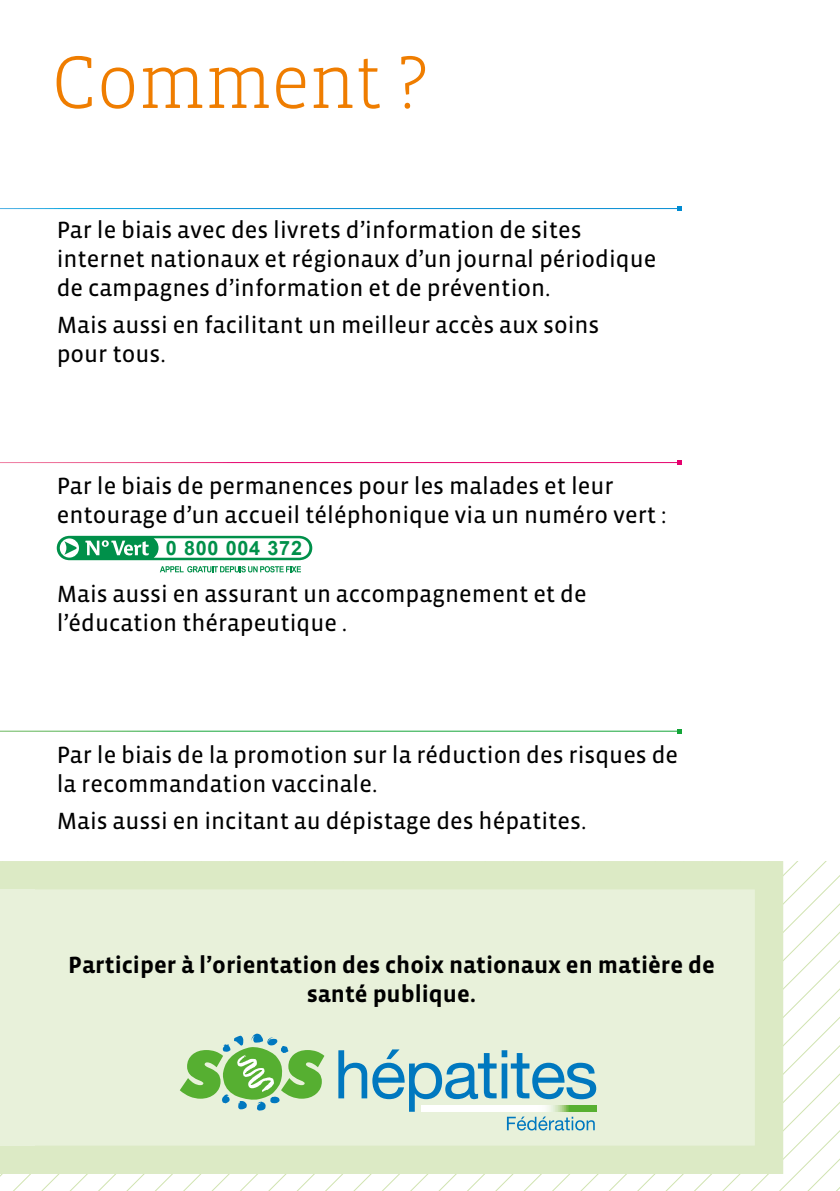
<style>
.page{position:relative;width:840px;height:1191px;background:#fff}
.page>*{position:absolute;margin:0;border:0;box-sizing:border-box;transform-origin:0 0}
.t1{font:300 76px "Vista Slab OT";letter-spacing:-.02em;color:#ef7d00}
.t2{font:24px/28.8px "Vista Sans Reg";color:#000}
.t3{font:700 24px/28.8px "Vista Sans";color:#000;text-align:center}
.t4{font:700 19.8px "Arial";letter-spacing:.04em;color:#00904a}
</style>
<div class="page">
<svg style="left:676px;top:206px;width:4px;height:4px"></svg>
<svg style="left:160px;top:566px;width:141px;height:6px"></svg>
<svg style="left:57px;top:536px;width:255px;height:24px"></svg>
<svg style="left:676px;top:460px;width:4px;height:4px"></svg>
<svg style="left:676px;top:729px;width:4px;height:4px"></svg>
<svg style="left:13px;top:861px;width:826px;height:330px"></svg>
<svg style="left:0;top:861px;width:797px;height:327px;background:#e6f0d7"></svg>
<div style="left:0;top:889px;width:34px;height:256px;background:#e8f1da"></div>
<svg style="left:180px;top:1033px;width:144px;height:77px;background:#a0d092"></svg>
<svg style="left:338px;top:1049px;width:158px;height:62px;background:#a2ccd1"></svg>
<div style="left:501px;top:1050px;width:6px;height:7px;background:#0078bf"></div>
<div style="left:501px;top:1063px;width:6px;height:35px;background:#0078bf"></div>
<svg style="left:510px;top:1053px;width:86px;height:46px;background:#92c4cf"></svg>
<svg style="left:506px;top:1116px;width:88px;height:14px"></svg>
<svg style="left:421px;top:1105px;width:174px;height:6px"></svg>
<h1 class="t1" style="left:52px;top:43px;width:377px">Comment ?</h1>
<p class="t2" style="left:57px;top:216px;width:600px">Par le biais avec des livrets d’information de sites internet nationaux et régionaux d’un journal périodique de campagnes d’information et de prévention.</p>
<p class="t2" style="left:57px;top:311px;width:544px">Mais aussi en facilitant un meilleur accès aux soins pour tous.</p>
<p class="t2" style="left:57px;top:472px;width:611px">Par le biais de permanences pour les malades et leur entourage d’un accueil téléphonique via un numéro vert :</p>
<p class="t4" style="left:166px;top:535px;width:137px">0 800 004 372</p>
<p class="t2" style="left:57px;top:580px;width:531px">Mais aussi en assurant un accompagnement et de l’éducation thérapeutique .</p>
<p class="t2" style="left:57px;top:741px;width:622px">Par le biais de la promotion sur la réduction des risques de la recommandation vaccinale.</p>
<p class="t2" style="left:57px;top:807px;width:531px">Mais aussi en incitant au dépistage des hépatites.</p>
<p class="t3" style="left:68px;top:951px;width:648px">Participer à l’orientation des choix nationaux en matière de santé publique.</p>
</div>
